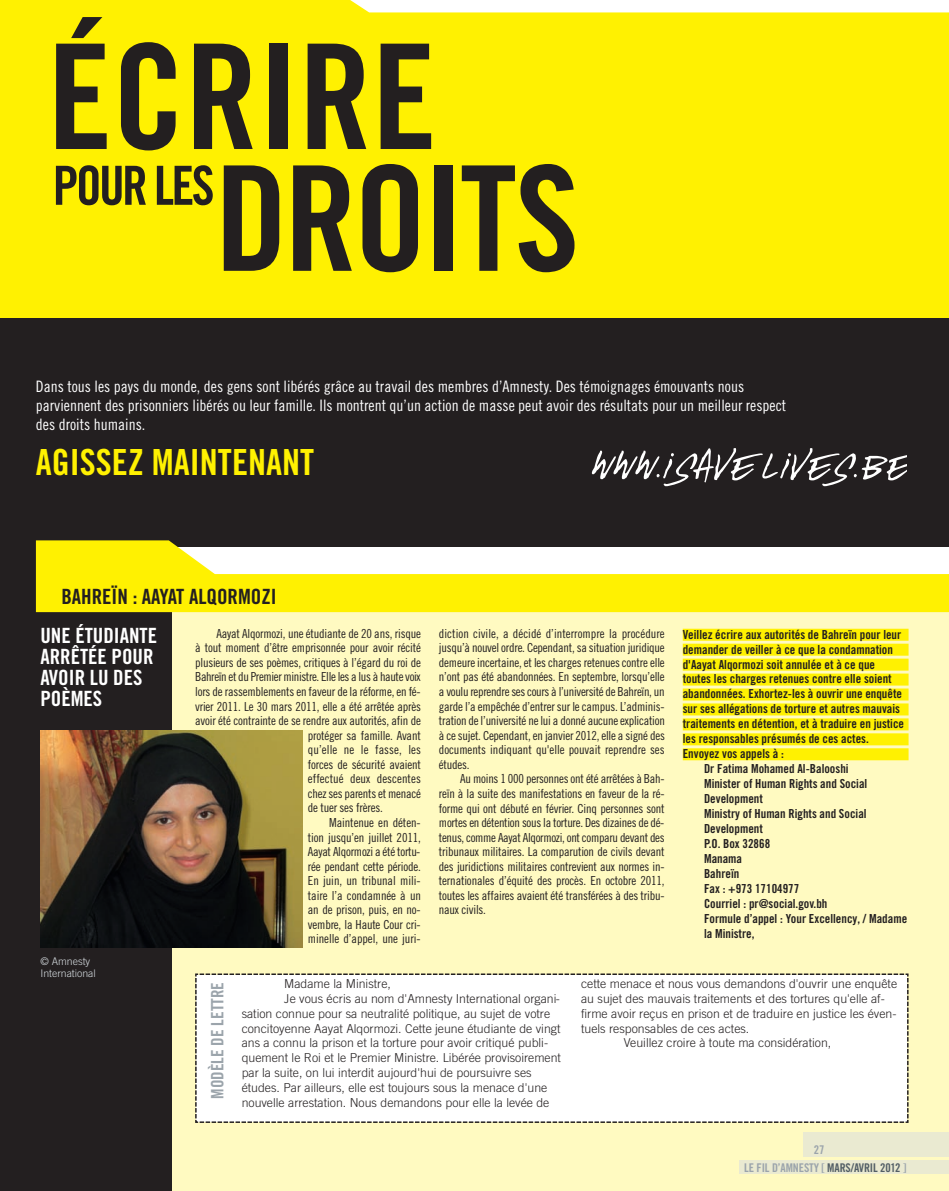
<style>
.page{position:relative;width:949px;height:1191px;background:#fff}
.page>*{position:absolute;margin:0;border:0;box-sizing:border-box;transform-origin:0 0}
.t1{font:145.95px "Amnesty Trade Gothic Bd Cn 20";letter-spacing:-.01em;color:#231f20}
.t2{font:54px "Amnesty Trade Gothic Bd Cn 20";letter-spacing:-.05em;color:#231f20;scale:.95 1}
.t3{font:36px "Amnesty Trade Gothic Bd Cn 20";color:#fff101}
.t4{font:21px/21px "Amnesty Trade Gothic Bd Cn 20";color:#fff}
.t5{font:21px "Amnesty Trade Gothic Bd Cn 20";color:#231f20}
.t6{font:17.1px "Amnesty Trade Gothic Bd Cn 20";color:#9ba4ab}
.t7{font:15.75px/18.8px "Amnesty Trade Gothic Cn 18";color:#fff}
.t8{font:12.45px/14.5px "Amnesty Trade Gothic Cn 18";letter-spacing:-.015em;color:#231f20;text-align:justify}
.t9{font:12.45px "Amnesty Trade Gothic Bd Cn 20";color:#231f20}
.t10{font:12.45px "Amnesty Trade Gothic Cn 18";letter-spacing:.005em;color:#231f20}
.t11{font:300 12.3px "Amnesty Trade Gothic";color:#231f20}
.t12{font:12px/17.1px "Amnesty Trade Gothic Bd Cn 20";letter-spacing:-.01em;color:#9ba4ab}
.t13{font:300 10.5px/12.6px "Amnesty Trade Gothic";color:#d4dade}
.s1{color:#525e65}
</style>
<div class="page">
<div style="left:0;top:0;width:948px;height:318px;background:#fff101"></div>
<div style="left:0;top:318px;width:948px;height:228px;background:#231f20"></div>
<svg style="left:591px;top:448px;width:315px;height:38px"></svg>
<div style="left:168px;top:607px;width:780px;height:584px;background:#fffac1"></div>
<div style="left:0;top:545px;width:172px;height:646px;background:#231f20"></div>
<svg style="left:36px;top:540px;width:912px;height:72px;fill:#fff101"></svg>
<div style="left:195px;top:973px;width:714px;height:150px;background:#fff"></div>
<div style="left:682px;top:628px;width:226px;height:12px;background:#fff101"></div>
<div style="left:682px;top:643px;width:226px;height:12px;background:#fff101"></div>
<div style="left:682px;top:658px;width:226px;height:12px;background:#fff101"></div>
<div style="left:682px;top:673px;width:226px;height:12px;background:#fff101"></div>
<div style="left:682px;top:688px;width:226px;height:12px;background:#fff101"></div>
<div style="left:682px;top:703px;width:226px;height:12px;background:#fff101"></div>
<div style="left:682px;top:718px;width:226px;height:12px;background:#fff101"></div>
<div style="left:682px;top:733px;width:226px;height:12px;background:#fff101"></div>
<div style="left:682px;top:748px;width:226px;height:12px;background:#fff101"></div>
<img style="left:40px;top:730px;width:262px;height:218px">
<div style="left:802px;top:1132px;width:146px;height:24px;background:#eaead1"></div>
<div style="left:739px;top:1160px;width:209px;height:14px;background:#eaead1"></div>
<h1 class="t1" style="left:47px;top:44px;width:390px">ÉCRIRE</h1>
<h2 class="t2" style="left:53px;top:166px;width:172px">POUR LES</h2>
<h1 class="t1" style="left:215px;top:165px;width:366px">DROITS</h1>
<p class="t7" style="left:36px;top:379px;width:751px">Dans tous les pays du monde, des gens sont libérés grâce au travail des membres d’Amnesty. Des témoignages émouvants nous parviennent des prisonniers libérés ou leur famille. Ils montrent qu’un action de masse peut avoir des résultats pour un meilleur respect des droits humains.</p>
<h3 class="t3" style="left:36px;top:448px;width:279px">AGISSEZ MAINTENANT</h3>
<h3 class="t5" style="left:61px;top:589px;width:216px">BAHREÏN : AAYAT ALQORMOZI</h3>
<h3 class="t4" style="left:40px;top:627px;width:118px">UNE ÉTUDIANTE<br>ARRÊTÉE POUR<br>AVOIR LU DES<br>POÈMES</h3>
<p class="t13" style="left:40px;top:955px;width:57px">© Amnesty<br>International</p>
<p class="t8" style="left:216px;top:627px;width:206px">Aayat Alqormozi, une étudiante de 20 ans, risque</p>
<p class="t8" style="left:195px;top:641px;width:227px">à tout moment d’être emprisonnée pour avoir récité</p>
<p class="t8" style="left:195px;top:656px;width:227px">plusieurs de ses poèmes, critiques à l’égard du roi de</p>
<p class="t8" style="left:195px;top:670px;width:227px">Bahreïn et du Premier ministre. Elle les a lus à haute voix</p>
<p class="t8" style="left:195px;top:685px;width:227px">lors de rassemblements en faveur de la réforme, en fé-</p>
<p class="t8" style="left:195px;top:700px;width:227px">vrier 2011. Le 30 mars 2011, elle a été arrêtée après</p>
<p class="t8" style="left:195px;top:714px;width:227px">avoir été contrainte de se rendre aux autorités, afin de</p>
<p class="t8" style="left:308px;top:729px;width:114px">protéger sa famille. Avant</p>
<p class="t10" style="left:308px;top:745px;width:114px">qu’elle ne le fasse, les</p>
<p class="t8" style="left:308px;top:758px;width:114px">forces de sécurité avaient</p>
<p class="t10" style="left:308px;top:774px;width:114px">effectué deux descentes</p>
<p class="t8" style="left:308px;top:787px;width:114px">chez ses parents et menacé</p>
<p class="t8" style="left:308px;top:801px;width:76px">de tuer ses frères.</p>
<p class="t8" style="left:329px;top:816px;width:93px">Maintenue en déten-</p>
<p class="t8" style="left:308px;top:831px;width:114px">tion jusqu’en juillet 2011,</p>
<p class="t8" style="left:308px;top:845px;width:114px">Aayat Alqormozi a été tortu-</p>
<p class="t8" style="left:308px;top:860px;width:114px">rée pendant cette période.</p>
<p class="t8" style="left:308px;top:874px;width:114px">En juin, un tribunal mili-</p>
<p class="t8" style="left:308px;top:889px;width:114px">taire l’a condamnée à un</p>
<p class="t8" style="left:308px;top:903px;width:114px">an de prison, puis, en no-</p>
<p class="t8" style="left:308px;top:918px;width:114px">vembre, la Haute Cour cri-</p>
<p class="t8" style="left:308px;top:932px;width:114px">minelle d’appel, une juri-</p>
<p class="t8" style="left:439px;top:627px;width:227px">diction civile, a décidé d’interrompre la procédure jusqu’à nouvel ordre. Cependant, sa situation juridique demeure incertaine, et les charges retenues contre elle n’ont pas été abandonnées. En septembre, lorsqu’elle a voulu reprendre ses cours à l’université de Bahreïn, un garde l’a empêchée d’entrer sur le campus. L’adminis&shy;tration de l’université ne lui a donné aucune explication à ce sujet. Cependant, en janvier 2012, elle a signé des documents indiquant qu'elle pouvait reprendre ses études.</p>
<p class="t8" style="left:439px;top:772px;width:227px;text-indent:21px">Au moins 1 000 personnes ont été arrêtées à Bah&shy;reïn à la suite des manifestations en faveur de la ré&shy;forme qui ont débuté en février. Cinq personnes sont mortes en détention sous la torture. Des dizaines de dé&shy;tenus, comme Aayat Alqormozi, ont comparu devant des tribunaux militaires. La comparution de civils devant des juridictions militaires contrevient aux normes in&shy;ternationales d’équité des procès. En octobre 2011, toutes les affaires avaient été transférées à des tribu&shy;naux civils.</p>
<p class="t9" style="left:682px;top:629px;width:220px">Veillez écrire aux autorités de Bahreïn pour leur</p>
<p class="t9" style="left:682px;top:644px;width:212px">demander de veiller à ce que la condamnation</p>
<p class="t9" style="left:682px;top:659px;width:194px">d'Aayat Alqormozi soit annulée et à ce que</p>
<p class="t9" style="left:682px;top:674px;width:210px">toutes les charges retenues contre elle soient</p>
<p class="t9" style="left:682px;top:689px;width:221px">abandonnées. Exhortez-les à ouvrir une enquête</p>
<p class="t9" style="left:682px;top:704px;width:219px">sur ses allégations de torture et autres mauvais</p>
<p class="t9" style="left:682px;top:719px;width:223px">traitements en détention, et à traduire en justice</p>
<p class="t9" style="left:682px;top:734px;width:187px">les responsables présumés de ces actes.</p>
<p class="t9" style="left:682px;top:749px;width:102px">Envoyez vos appels à :</p>
<p class="t9" style="left:703px;top:764px;width:146px">Dr Fatima Mohamed Al-Balooshi</p>
<p class="t9" style="left:703px;top:779px;width:165px">Minister of Human Rights and Social</p>
<p class="t9" style="left:703px;top:794px;width:60px">Development</p>
<p class="t9" style="left:703px;top:809px;width:164px">Ministry of Human Rights and Social</p>
<p class="t9" style="left:703px;top:824px;width:60px">Development</p>
<p class="t9" style="left:703px;top:839px;width:68px">P.O. Box 32868</p>
<p class="t9" style="left:703px;top:853px;width:40px">Manama</p>
<p class="t9" style="left:703px;top:868px;width:37px">Bahreïn</p>
<p class="t9" style="left:703px;top:883px;width:97px">Fax : +973 17104977</p>
<p class="t9" style="left:703px;top:898px;width:125px">Courriel : pr@social.gov.bh</p>
<p class="t9" style="left:703px;top:913px;width:204px">Formule d’appel : Your Excellency, / Madame</p>
<p class="t9" style="left:703px;top:928px;width:52px">la Ministre,</p>
<h3 class="t6" style="left:211px;top:1098px;width:118px;rotate:-90deg">MODÈLE DE LETTRE</h3>
<p class="t11" style="left:284px;top:979px;width:108px">Madame la Ministre,</p>
<p class="t11" style="left:284px;top:994px;width:277px">Je vous écris au nom d'Amnesty International organi-</p>
<p class="t11" style="left:241px;top:1009px;width:310px">sation connue pour sa neutralité politique, au sujet de votre</p>
<p class="t11" style="left:241px;top:1023px;width:320px">concitoyenne Aayat Alqormozi. Cette jeune étudiante de vingt</p>
<p class="t11" style="left:241px;top:1038px;width:308px">ans a connu la prison et la torture pour avoir critiqué publi-</p>
<p class="t11" style="left:241px;top:1053px;width:321px">quement le Roi et le Premier Ministre. Libérée provisoirement</p>
<p class="t11" style="left:241px;top:1068px;width:291px">par la suite, on lui interdit aujourd'hui de poursuivre ses</p>
<p class="t11" style="left:241px;top:1082px;width:307px">études. Par ailleurs, elle est toujours sous la menace d'une</p>
<p class="t11" style="left:241px;top:1097px;width:309px">nouvelle arrestation. Nous demandons pour elle la levée de</p>
<p class="t11" style="left:581px;top:979px;width:317px">cette menace et nous vous demandons d'ouvrir une enquête</p>
<p class="t11" style="left:581px;top:994px;width:305px">au sujet des mauvais traitements et des tortures qu'elle af-</p>
<p class="t11" style="left:581px;top:1009px;width:317px">firme avoir reçus en prison et de traduire en justice les éven-</p>
<p class="t11" style="left:581px;top:1023px;width:170px">tuels responsables de ces actes.</p>
<p class="t11" style="left:623px;top:1038px;width:209px">Veuillez croire à toute ma considération,</p>
<p class="t12" style="left:744px;top:1142px;width:164px;text-indent:70px">27<br>LE FIL D’AMNESTY [ <span class="s1">MARS/AVRIL 2012</span> ]</p>
</div>
